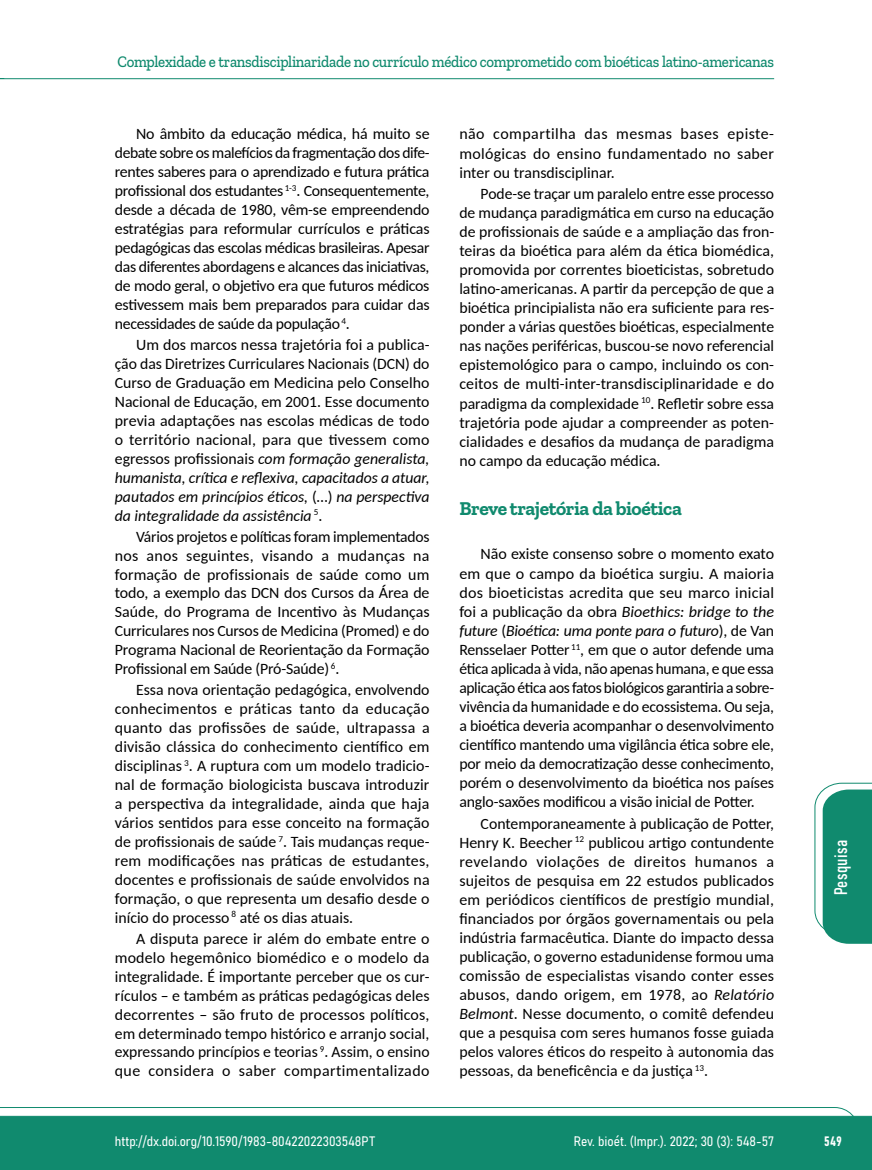
<style>
.page{position:relative;width:872px;height:1170px;background:#fff}
.page>*{position:absolute;margin:0;border:0;box-sizing:border-box;transform-origin:0 0}
.t1{font:700 19.5px "Zilla Slab";letter-spacing:-.02em;color:#108a6e}
.t2{font:18px "Bahnschrift";letter-spacing:.02em;color:#fff}
.t3{font:500 16.5px "Zilla Slab";letter-spacing:-.02em;color:#108a6e;scale:.9 1}
.t4{font:15.75px/18.9px "Carlito";color:#000;text-align:justify}
.t5{font:13.5px "Bahnschrift";color:#fff}
.s1{font-style:italic}
</style>
<div class="page">
<svg style="left:0;top:1107px;width:859px;height:62px;background:#2e9880"></svg>
<hr style="left:0;top:78px;width:774px;height:1px;background:#108a6e">
<svg style="left:814px;top:782px;width:58px;height:161px"></svg>
<p class="t3" style="left:117px;top:53px;width:731px">Complexidade e transdisciplinaridade no currículo médico comprometido com bioéticas latino-americanas</p>
<p class="t4" style="left:115px;top:124px;width:316px;text-indent:21px">No âmbito da educação médica, há muito se debate sobre os malefícios da fragmentação dos dife&shy;rentes saberes para o aprendizado e futura prática profissional dos estudantes <sup>1-3</sup>. Consequentemente, desde a década de 1980, vêm-se empreendendo estratégias para reformular currículos e práticas pedagógicas das escolas médicas brasileiras. Apesar das diferentes abordagens e alcances das iniciativas, de modo geral, o objetivo era que futuros médicos estivessem mais bem preparados para cuidar das necessidades de saúde da população <sup>4</sup>.</p>
<p class="t4" style="left:115px;top:334px;width:316px;text-indent:21px">Um dos marcos nessa trajetória foi a publica&shy;ção das Diretrizes Curriculares Nacionais (DCN) do Curso de Graduação em Medicina pelo Conselho Nacional de Educação, em 2001. Esse documento previa adaptações nas escolas médicas de todo o território nacional, para que tivessem como egressos profissionais <span class="s1">com formação generalista, humanista, crítica e reflexiva, capacitados a atuar, pautados em princípios éticos,</span> (…) <span class="s1">na perspectiva da integralidade da assistência</span> <sup>5</sup>.</p>
<p class="t4" style="left:115px;top:526px;width:316px;text-indent:21px">Vários projetos e políticas foram implementados nos anos seguintes, visando a mudanças na formação de profissionais de saúde como um todo, a exemplo das DCN dos Cursos da Área de Saúde, do Programa de Incentivo às Mudanças Curriculares nos Cursos de Medicina (Promed) e do Programa Nacional de Reorientação da Formação Profissional em Saúde (Pró-Saúde) <sup>6</sup>.</p>
<p class="t4" style="left:115px;top:679px;width:316px;text-indent:21px">Essa nova orientação pedagógica, envolvendo conhecimentos e práticas tanto da educação quanto das profissões de saúde, ultrapassa a divisão clássica do conhecimento científico em disciplinas <sup>3</sup>. A ruptura com um modelo tradicio&shy;nal de formação biologicista buscava introduzir a perspectiva da integralidade, ainda que haja vários sentidos para esse conceito na formação de profissionais de saúde <sup>7</sup>. Tais mudanças reque&shy;rem modificações nas práticas de estudantes, docentes e profissionais de saúde envolvidos na formação, o que representa um desafio desde o início do processo <sup>8</sup> até os dias atuais.</p>
<p class="t4" style="left:115px;top:928px;width:316px;text-indent:21px">A disputa parece ir além do embate entre o modelo hegemônico biomédico e o modelo da integralidade. É importante perceber que os cur&shy;rículos – e também as práticas pedagógicas deles decorrentes – são fruto de processos políticos, em determinado tempo histórico e arranjo social, expressando princípios e teorias <sup>9</sup>. Assim, o ensino que considera o saber compartimentalizado</p>
<p class="t4" style="left:459px;top:124px;width:316px">não compartilha das mesmas bases episte&shy;mológicas do ensino fundamentado no saber inter ou transdisciplinar.</p>
<p class="t4" style="left:459px;top:183px;width:316px;text-indent:21px">Pode-se traçar um paralelo entre esse processo de mudança paradigmática em curso na educação de profissionais de saúde e a ampliação das fron&shy;teiras da bioética para além da ética biomédica, promovida por correntes bioeticistas, sobretudo latino-americanas. A partir da percepção de que a bioética principialista não era suficiente para res&shy;ponder a várias questões bioéticas, especialmente nas nações periféricas, buscou-se novo referencial epistemológico para o campo, incluindo os con&shy;ceitos de multi-inter-transdisciplinaridade e do paradigma da complexidade <sup>10</sup>. Refletir sobre essa trajetória pode ajudar a compreender as poten&shy;cialidades e desafios da mudança de paradigma no campo da educação médica.</p>
<p class="t1" style="left:459px;top:497px;width:224px">Breve trajetória da bioética</p>
<p class="t4" style="left:459px;top:544px;width:316px;text-indent:21px">Não existe consenso sobre o momento exato em que o campo da bioética surgiu. A maioria dos bioeticistas acredita que seu marco inicial foi a publicação da obra <span class="s1">Bioethics: bridge to the future</span> (<span class="s1">Bioética: uma ponte para o futuro</span>), de Van Rensselaer Potter <sup>11</sup>, em que o autor defende uma ética aplicada à vida, não apenas humana, e que essa aplicação ética aos fatos biológicos garantiria a sobre&shy;vivência da humanidade e do ecossistema. Ou seja, a bioética deveria acompanhar o desenvolvimento científico mantendo uma vigilância ética sobre ele, por meio da democratização desse conhecimento, porém o desenvolvimento da bioética nos países anglo-saxões modificou a visão inicial de Potter.</p>
<p class="t4" style="left:459px;top:813px;width:316px;text-indent:21px">Contemporaneamente à publicação de Potter, Henry K. Beecher <sup>12</sup> publicou artigo contundente revelando violações de direitos humanos a sujeitos de pesquisa em 22 estudos publicados em periódicos científicos de prestígio mundial, financiados por órgãos governamentais ou pela indústria farmacêutica. Diante do impacto dessa publicação, o governo estadunidense formou uma comissão de especialistas visando conter esses abusos, dando origem, em 1978, ao <span class="s1">Relatório Belmont</span>. Nesse documento, o comitê defendeu que a pesquisa com seres humanos fosse guiada pelos valores éticos do respeito à autonomia das pessoas, da beneficência e da justiça <sup>13</sup>.</p>
<p class="t2" style="left:827px;top:895px;width:57px;rotate:-90deg">Pesquisa</p>
<p class="t5" style="left:115px;top:1131px;width:262px">http://dx.doi.org/10.1590/1983-80422022303548PT</p>
<p class="t5" style="left:574px;top:1131px;width:202px">Rev. bioét. (Impr.). 2022; 30 (3): 548-57</p>
<p class="t5" style="left:824px;top:1130px;width:19px">549</p>
</div>
